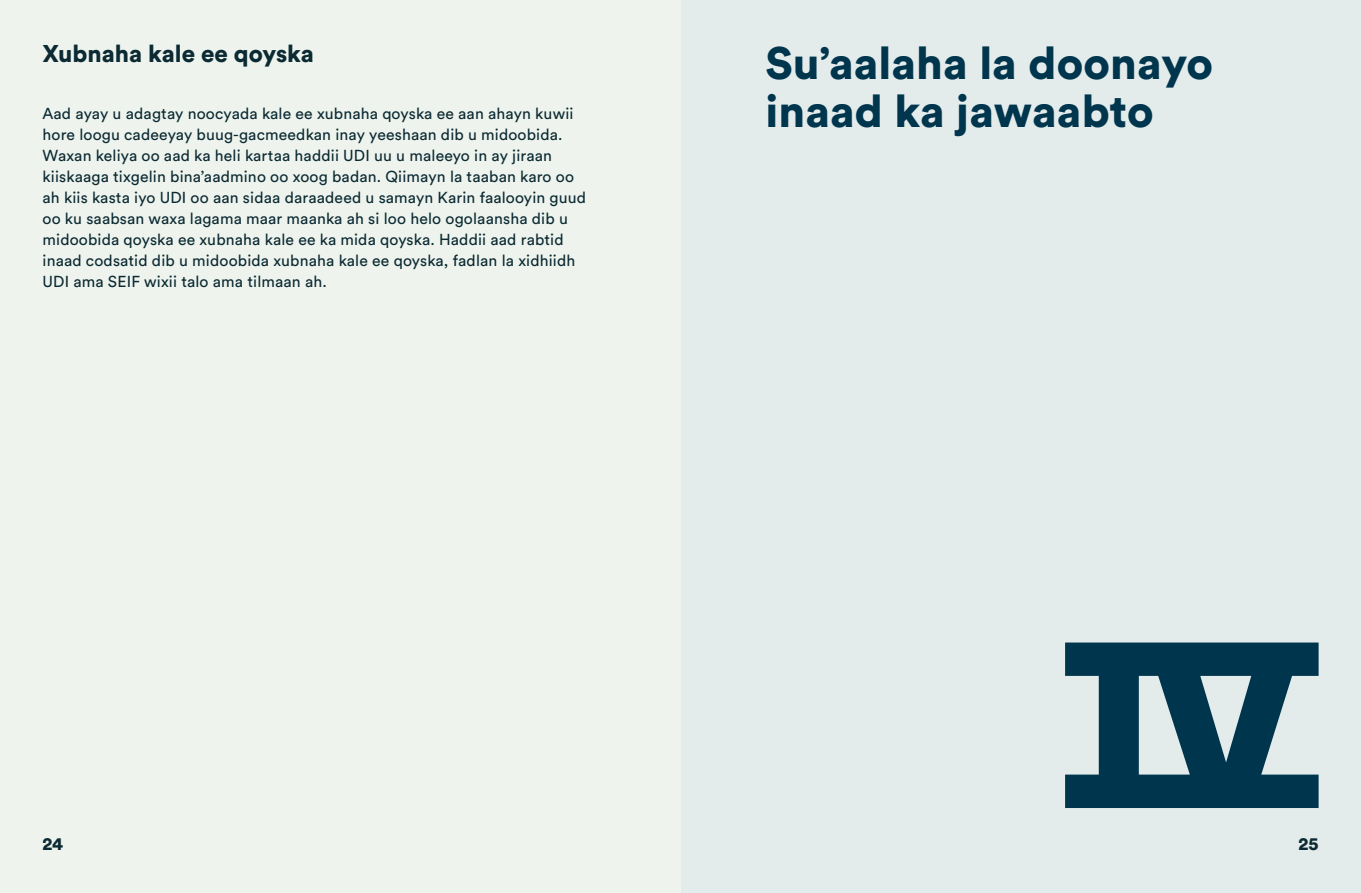
<style>
.page{position:relative;width:1361px;height:893px;background:#fff}
.page>*{position:absolute;margin:0;border:0;box-sizing:border-box;transform-origin:0 0}
.t1{font:900 255px "Circular Pro";color:#00354e}
.t2{font:900 45px/48px "Circular Pro";letter-spacing:.005em;color:#00354e}
.t3{font:900 24px "Circular Pro";color:#0c2a33}
.t4{font:900 18px "Circular Pro";color:#0c2a33}
.t5{font:15.75px/21px "Circular Pro";letter-spacing:.01em;color:#0c2a33}
</style>
<div class="page">
<div style="left:680px;top:0;width:681px;height:893px;background:#e4eceb"></div>
<div style="left:0;top:0;width:680px;height:893px;background:#eef4ed"></div>
<h3 class="t3" style="left:43px;top:37px;width:273px">Xubnaha kale ee qoyska</h3>
<h2 class="t2" style="left:765px;top:37px;width:449px">Su’aalaha la doonayo inaad ka jawaabto</h2>
<p class="t5" style="left:43px;top:102px;width:545px">Aad ayay u adagtay noocyada kale ee xubnaha qoyska ee aan ahayn kuwii hore loogu cadeeyay buug-gacmeedkan inay yeeshaan dib u midoobida.<br>Waxan keliya oo aad ka heli kartaa haddii UDI uu u maleeyo in ay jiraan kiiskaaga tixgelin bina’aadmino oo xoog badan. Qiimayn la taaban karo oo ah kiis kasta iyo UDI oo aan sidaa daraadeed u samayn Karin faalooyin guud oo ku saabsan waxa lagama maar maanka ah si loo helo ogolaansha dib u midoobida qoyska ee xubnaha kale ee ka mida qoyska. Haddii aad rabtid inaad codsatid dib u midoobida xubnaha kale ee qoyska, fadlan la xidhiidh UDI ama SEIF wixii talo ama tilmaan ah.</p>
<h1 class="t1" style="left:1054px;top:540px;width:276px">Ⅳ</h1>
<p class="t4" style="left:43px;top:832px;width:22px">24</p>
<p class="t4" style="left:1298px;top:832px;width:21px">25</p>
</div>
